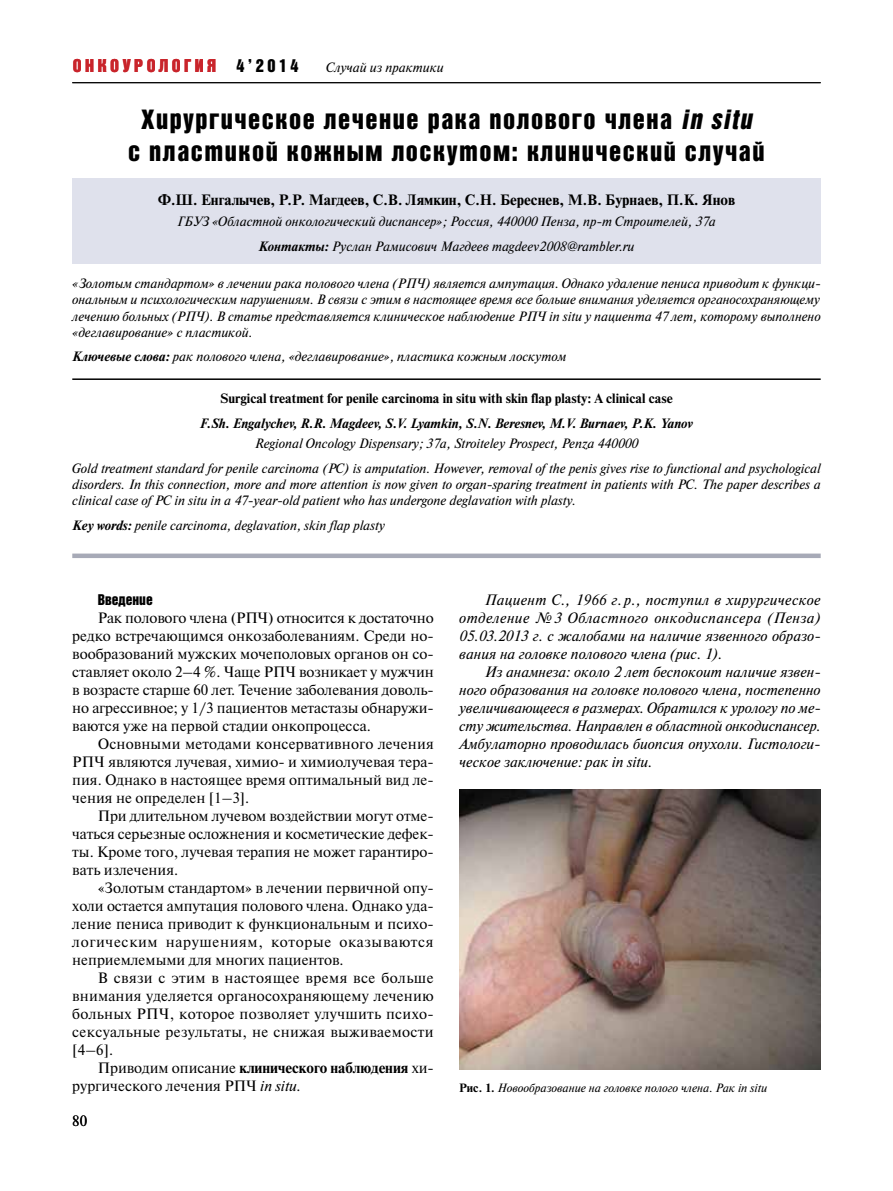
<style>
.page{position:relative;width:893px;height:1191px;background:#fff}
.page>*{position:absolute;margin:0;border:0;box-sizing:border-box;transform-origin:0 0}
.t1{font:27px/32.4px "Bastion Kontrast Alt C";letter-spacing:.055em;color:#000;text-align:center}
.t2{font:18px "Bastion Kontrast Alt C";letter-spacing:.195em;color:#c9242b}
.t3{font:18px "Bastion Kontrast Alt C";color:#000}
.t4{font:15px/18px "Newton C";color:#000;text-align:justify}
.t5{font:italic 15px/18px "Newton C";letter-spacing:.005em;color:#000;text-align:justify}
.t6{font:700 15px "Newton C";color:#000}
.t7{font:15px "Bastion Kontrast Alt C";color:#000}
.t8{font:italic 13.5px/16.2px "Newton C";color:#000;text-align:center}
.t9{font:italic 700 13.5px "Newton C";color:#000}
.t10{font:700 13.5px "Newton C";color:#000}
.t11{font:italic 12px "Newton C";color:#000}
.s1{font-style:italic}
.s2{font-weight:700}
.s3{font-weight:700;font-style:normal}
</style>
<div class="page">
<hr style="left:72px;top:82px;width:749px;height:1px;background:#000">
<div style="left:72px;top:179px;width:749px;height:85px;background:#dfe1ec"></div>
<hr style="left:72px;top:378px;width:749px;height:2px;background:#000">
<div style="left:72px;top:553px;width:749px;height:5px;background:#a7aab7"></div>
<img style="left:459px;top:789px;width:362px;height:280px">
<p class="t2" style="left:73px;top:56px;width:145px">ОНКОУРОЛОГИЯ</p>
<p class="t8" style="left:326px;top:59px;width:119px">Случай из практики</p>
<h1 class="t1" style="left:128px;top:103px;width:638px">Хирургическое лечение рака полового члена <span class="s1">in situ<br></span>с пластикой кожным лоскутом: клинический случай</h1>
<p class="t6" style="left:158px;top:191px;width:579px">Ф.Ш. Енгалычев, Р.Р. Магдеев, С.В. Лямкин, С.Н. Береснев, М.В. Бурнаев, П.К. Янов</p>
<p class="t8" style="left:177px;top:208px;width:540px;line-height:25px">ГБУЗ «Областной онкологический диспансер»; Россия, 440000 Пенза, пр-т Строителей, 37а<br><span class="s2">Контакты:</span> Руслан Рамисович Магдеев magdeev2008@rambler.ru</p>
<p class="t8" style="left:72px;top:275px;width:750px;text-align:justify">«Золотым стандартом» в лечении рака полового члена (РПЧ) является ампутация. Однако удаление пениса приводит к функци&shy;ональным и психологическим нарушениям. В связи с этим в настоящее время все больше внимания уделяется органосохраняющему лечению больных (РПЧ). В статье представляется клиническое наблюдение РПЧ in situ у пациента 47 лет, которому выполнено «деглавирование» с пластикой.</p>
<p class="t8" style="left:72px;top:349px;width:496px"><span class="s2">Ключевые слова:</span> рак полового члена, «деглавирование», пластика кожным лоскутом</p>
<p class="t10" style="left:220px;top:391px;width:454px">Surgical treatment for penile carcinoma in situ with skin flap plasty: A clinical case</p>
<p class="t9" style="left:200px;top:416px;width:495px">F.Sh. Engalychev, R.R. Magdeev, S.V. Lyamkin, S.N. Beresnev, M.V. Burnaev, P.K. Yanov</p>
<p class="t8" style="left:72px;top:431px;width:750px;line-height:24.8px">Regional Oncology Dispensary; 37a, Stroiteley Prospect, Penza 440000<br>Gold treatment standard for penile carcinoma (PC) is amputation. However, removal of the penis gives rise to functional and psychological</p>
<p class="t8" style="left:72px;top:476px;width:750px;text-align:left">disorders. In this connection, more and more attention is now given to organ-sparing treatment in patients with PC. The paper describes a clinical case of PC in situ in a 47-year-old patient who has undergone deglavation with plasty.</p>
<p class="t8" style="left:72px;top:517px;width:314px"><span class="s2">Key words:</span> penile carcinoma, deglavation, skin flap plasty</p>
<p class="t3" style="left:236px;top:56px;width:64px">4’2014</p>
<p class="t7" style="left:98px;top:592px;width:56px">Введение</p>
<p class="t4" style="left:72px;top:609px;width:363px;text-indent:25px">Рак полового члена (РПЧ) относится к достаточно редко встречающимся онкозаболеваниям. Среди но&shy;вообразований мужских мочеполовых органов он со&shy;ставляет около 2–4 %. Чаще РПЧ возникает у мужчин в возрасте старше 60 лет. Течение заболевания доволь&shy;но агрессивное; у 1/3 пациентов метастазы обнаружи&shy;ваются уже на первой стадии онкопроцесса.</p>
<p class="t4" style="left:72px;top:735px;width:363px;text-indent:26px">Основными методами консервативного лечения РПЧ являются лучевая, химио- и химиолучевая тера&shy;пия. Однако в настоящее время оптимальный вид ле&shy;чения не определен [1–3].</p>
<p class="t4" style="left:72px;top:807px;width:363px;text-indent:26px">При длительном лучевом воздействии могут отме&shy;чаться серьезные осложнения и косметические дефек&shy;ты. Кроме того, лучевая терапия не может гарантиро&shy;вать излечения.</p>
<p class="t4" style="left:72px;top:879px;width:363px;text-indent:26px">«Золотым стандартом» в лечении первичной опу&shy;холи остается ампутация полового члена. Однако уда&shy;ление пениса приводит к функциональным и психо&shy;логическим нарушениям, которые оказываются неприемлемыми для многих пациентов.</p>
<p class="t4" style="left:72px;top:969px;width:363px;text-indent:26px">В связи с этим в настоящее время все больше внимания уделяется органосохраняющему лечению больных РПЧ, которое позволяет улучшить психо&shy;сексуальные результаты, не снижая выживаемости [4–6].</p>
<p class="t4" style="left:72px;top:1059px;width:363px;text-indent:26px">Приводим описание <span class="s2">клинического наблюдения</span> хи&shy;рургического лечения РПЧ <span class="s1">in situ.</span></p>
<p class="t4" style="left:72px;top:1112px;width:17px">80</p>
<p class="t5" style="left:459px;top:591px;width:363px;text-indent:26px">Пациент С., 1966 г. р., поступил в хирургическое отделение № 3 Областного онкодиспансера (Пенза)<br>05.03.2013 г. с жалобами на наличие язвенного образо&shy;вания на головке полового члена (рис. 1).</p>
<p class="t5" style="left:459px;top:663px;width:363px;text-indent:26px">Из анамнеза: около 2 лет беспокоит наличие язвен&shy;ного образования на головке полового члена, постепенно увеличивающееся в размерах. Обратился к урологу по ме&shy;сту жительства. Направлен в областной онкодиспансер.<br>Амбулаторно проводилась биопсия опухоли. Гистологи&shy;ческое заключение: рак in situ.</p>
<p class="t11" style="left:459px;top:1081px;width:310px"><span class="s3">Рис. 1.</span> Новообразование на головке полого члена. Рак in situ</p>
</div>
